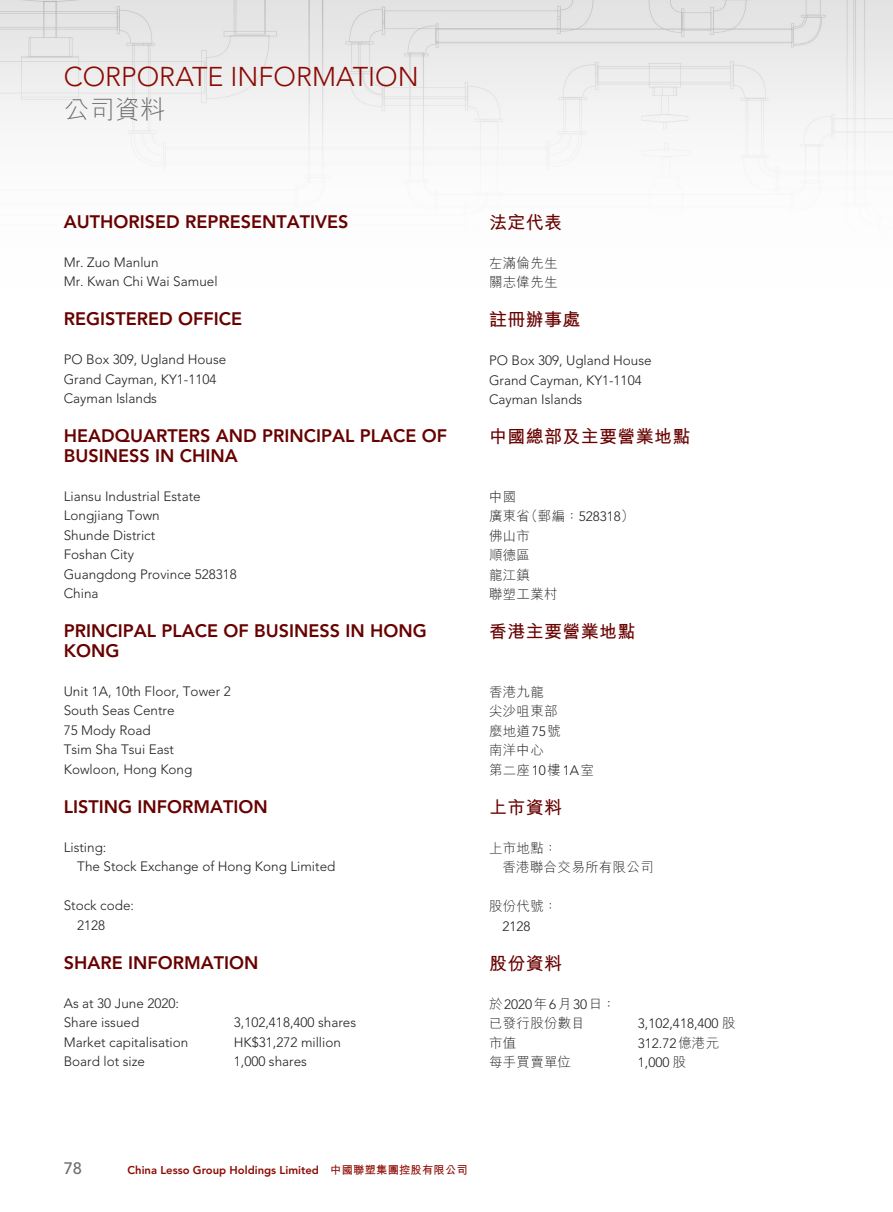
<style>
.page{position:relative;width:893px;height:1212px;background:#fff}
.page>*{position:absolute;margin:0;border:0;box-sizing:border-box;transform-origin:0 0}
.t1{font:300 27px "Avenir LT Std";color:#8b0a02}
.t2{font:300 25.5px "M Hei HK";color:#6c6d70}
._01_H1_E{font:800 18px/19.5px "Avenir LT Std";color:#670200}
._001_H1_C{font:700 18px "M Hei HK";letter-spacing:.02em;color:#670200}
.t3{font:500 16.5px "Avenir LT Std";color:#6c6d70}
._00_txt_E{font:300 13.5px "Avenir LT Std";color:#231f20}
._000_txt_C{font:300 13.5px "M Hei HK";letter-spacing:.02em;color:#231f20}
._000_txt_C-2{font:300 13.5px "Avenir LT Std";color:#231f20}
.t4{font:800 11.25px "Avenir LT Std";color:#8b0a02}
.s1{font-family:"Avenir LT Std"}
.s2{font-family:"M Hei HK"}
.s3{font-family:"M Hei HK";font-weight:700}
</style>
<div class="page">
<img style="left:0;top:0;width:893px;height:183px">
<p class="t1" style="left:64px;top:61px;width:357px">CORPORATE INFORMATION</p>
<p class="t2" style="left:64px;top:97px;width:103px">公司資料</p>
<p class="_01_H1_E" style="left:64px;top:212px;width:286px">AUTHORISED REPRESENTATIVES</p>
<p class="_00_txt_E" style="left:64px;top:254px;width:96px">Mr. Zuo Manlun</p>
<p class="_00_txt_E" style="left:64px;top:273px;width:155px">Mr. Kwan Chi Wai Samuel</p>
<p class="_01_H1_E" style="left:64px;top:309px;width:180px">REGISTERED OFFICE</p>
<p class="_00_txt_E" style="left:64px;top:351px;width:164px">PO Box 309, Ugland House</p>
<p class="_00_txt_E" style="left:64px;top:371px;width:154px">Grand Cayman, KY1-1104</p>
<p class="_00_txt_E" style="left:64px;top:390px;width:95px">Cayman Islands</p>
<p class="_01_H1_E" style="left:64px;top:426px;width:385px">HEADQUARTERS AND PRINCIPAL PLACE OF<br>BUSINESS IN CHINA</p>
<p class="_00_txt_E" style="left:64px;top:488px;width:139px">Liansu Industrial Estate</p>
<p class="_00_txt_E" style="left:64px;top:507px;width:98px">Longjiang Town</p>
<p class="_00_txt_E" style="left:64px;top:527px;width:93px">Shunde District</p>
<p class="_00_txt_E" style="left:64px;top:546px;width:72px">Foshan City</p>
<p class="_00_txt_E" style="left:64px;top:566px;width:175px">Guangdong Province 528318</p>
<p class="_00_txt_E" style="left:64px;top:585px;width:36px">China</p>
<p class="_01_H1_E" style="left:64px;top:621px;width:364px">PRINCIPAL PLACE OF BUSINESS IN HONG<br>KONG</p>
<p class="_00_txt_E" style="left:64px;top:683px;width:168px">Unit 1A, 10th Floor, Tower 2</p>
<p class="_00_txt_E" style="left:64px;top:702px;width:112px">South Seas Centre</p>
<p class="_00_txt_E" style="left:64px;top:722px;width:88px">75 Mody Road</p>
<p class="_00_txt_E" style="left:64px;top:741px;width:112px">Tsim Sha Tsui East</p>
<p class="_00_txt_E" style="left:64px;top:761px;width:130px">Kowloon, Hong Kong</p>
<p class="_01_H1_E" style="left:64px;top:797px;width:205px">LISTING INFORMATION</p>
<p class="_00_txt_E" style="left:64px;top:839px;width:44px">Listing:</p>
<p class="_00_txt_E" style="left:77px;top:858px;width:260px">The Stock Exchange of Hong Kong Limited</p>
<p class="_00_txt_E" style="left:64px;top:897px;width:72px">Stock code:</p>
<p class="_00_txt_E" style="left:77px;top:917px;width:30px">2128</p>
<p class="_01_H1_E" style="left:64px;top:953px;width:196px">SHARE INFORMATION</p>
<p class="_00_txt_E" style="left:64px;top:995px;width:117px">As at 30 June 2020:</p>
<p class="_00_txt_E" style="left:64px;top:1014px;width:77px">Share issued</p>
<p class="_00_txt_E" style="left:234px;top:1014px;width:124px">3,102,418,400 shares</p>
<p class="_00_txt_E" style="left:64px;top:1034px;width:126px">Market capitalisation</p>
<p class="_00_txt_E" style="left:234px;top:1034px;width:109px">HK$31,272 million</p>
<p class="_00_txt_E" style="left:64px;top:1053px;width:83px">Board lot size</p>
<p class="_00_txt_E" style="left:234px;top:1053px;width:75px">1,000 shares</p>
<p class="_001_H1_C" style="left:489px;top:209px;width:75px">法定代表</p>
<p class="_000_txt_C" style="left:489px;top:256px;width:70px">左滿倫先生</p>
<p class="_000_txt_C" style="left:489px;top:275px;width:70px">關志偉先生</p>
<p class="_001_H1_C" style="left:489px;top:306px;width:93px">註冊辦事處</p>
<p class="_000_txt_C-2" style="left:489px;top:353px;width:164px">PO Box 309, Ugland House</p>
<p class="_000_txt_C-2" style="left:489px;top:372px;width:154px">Grand Cayman, KY1-1104</p>
<p class="_000_txt_C-2" style="left:489px;top:392px;width:95px">Cayman Islands</p>
<p class="_001_H1_C" style="left:489px;top:423px;width:203px">中國總部及主要營業地點</p>
<p class="_000_txt_C" style="left:489px;top:490px;width:29px">中國</p>
<p class="_000_txt_C" style="left:489px;top:509px;width:147px">廣東省（郵編：<span class="s1">528318</span>）</p>
<p class="_000_txt_C" style="left:489px;top:529px;width:43px">佛山市</p>
<p class="_000_txt_C" style="left:489px;top:548px;width:43px">順德區</p>
<p class="_000_txt_C" style="left:489px;top:568px;width:43px">龍江鎮</p>
<p class="_000_txt_C" style="left:489px;top:587px;width:70px">聯塑工業村</p>
<p class="_001_H1_C" style="left:489px;top:618px;width:148px">香港主要營業地點</p>
<p class="_000_txt_C" style="left:489px;top:685px;width:56px">香港九龍</p>
<p class="_000_txt_C" style="left:489px;top:704px;width:70px">尖沙咀東部</p>
<p class="_000_txt_C" style="left:489px;top:724px;width:73px">麼地道<span class="s1">75</span>號</p>
<p class="_000_txt_C" style="left:489px;top:743px;width:56px">南洋中心</p>
<p class="_000_txt_C" style="left:489px;top:763px;width:107px">第二座<span class="s1">10</span>樓<span class="s1">1A</span>室</p>
<p class="_001_H1_C" style="left:489px;top:794px;width:75px">上市資料</p>
<p class="_000_txt_C" style="left:489px;top:841px;width:70px">上市地點：</p>
<p class="_000_txt_C" style="left:502px;top:860px;width:153px">香港聯合交易所有限公司</p>
<p class="_000_txt_C" style="left:489px;top:899px;width:70px">股份代號：</p>
<p class="_000_txt_C-2" style="left:502px;top:918px;width:30px">2128</p>
<p class="_001_H1_C" style="left:489px;top:950px;width:75px">股份資料</p>
<p class="_000_txt_C-2" style="left:489px;top:996px;width:128px"><span class="s2">於</span>2020<span class="s2">年</span>6<span class="s2">月</span>30<span class="s2">日：</span></p>
<p class="_000_txt_C" style="left:489px;top:1016px;width:98px">已發行股份數目</p>
<p class="_000_txt_C-2" style="left:638px;top:1016px;width:99px">3,102,418,400 <span class="s2">股</span></p>
<p class="_000_txt_C" style="left:489px;top:1036px;width:29px">市值</p>
<p class="_000_txt_C-2" style="left:638px;top:1035px;width:83px">312.72<span class="s2">億港元</span></p>
<p class="_000_txt_C" style="left:489px;top:1055px;width:84px">每手買賣單位</p>
<p class="_000_txt_C-2" style="left:638px;top:1055px;width:50px">1,000 <span class="s2">股</span></p>
<p class="t3" style="left:64px;top:1158px;width:20px">78</p>
<p class="t4" style="left:128px;top:1163px;width:342px">China Lesso Group Holdings Limited <span class="s3">中國聯塑集團控股有限公司</span></p>
</div>
